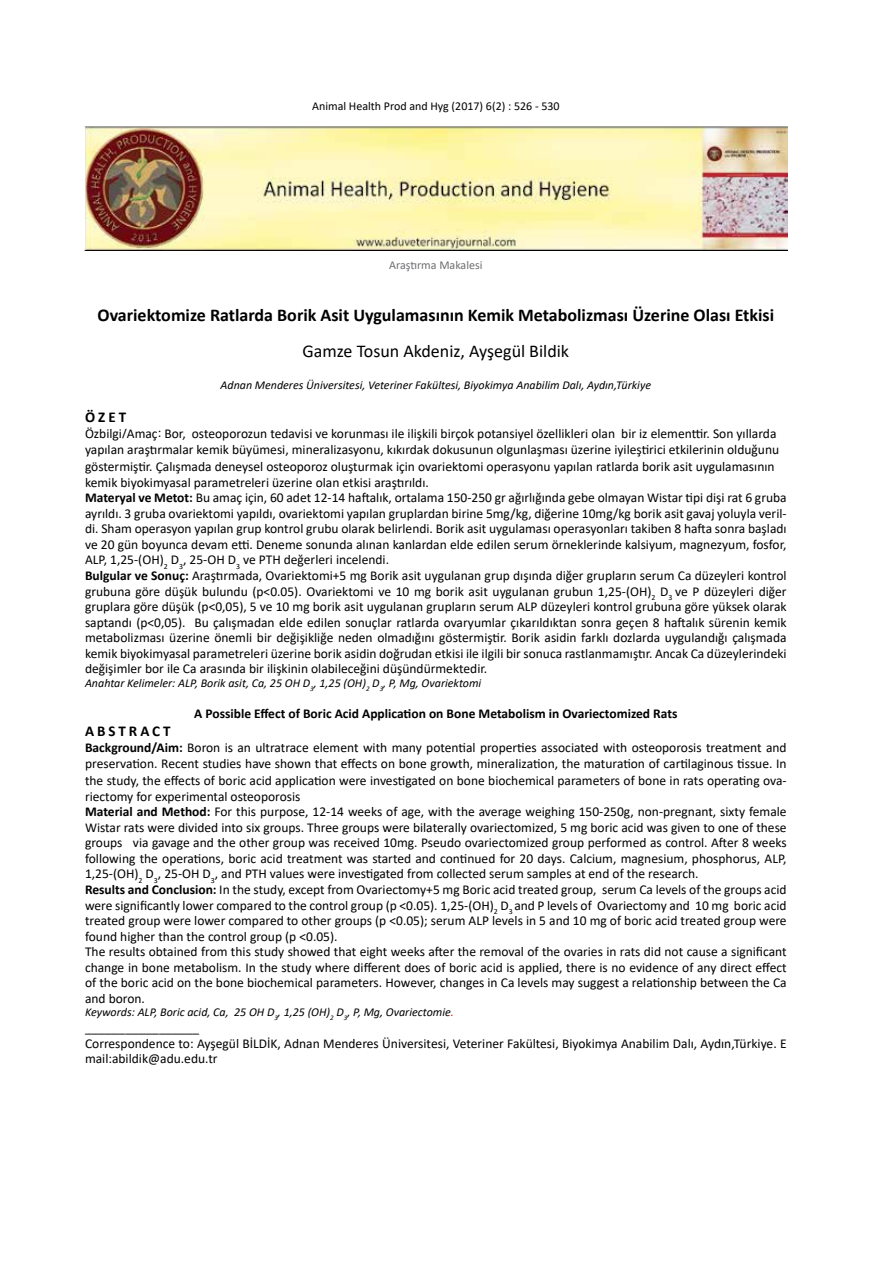
<style>
.page{position:relative;width:893px;height:1263px;background:#fff}
.page>*{position:absolute;margin:0;border:0;box-sizing:border-box;transform-origin:0 0}
.t1{font:700 18px "Calibri";color:#000}
.t2{font:18px "Calibri";color:#000}
.t3{font:700 15px "Calibri";letter-spacing:.2em;color:#000}
.t4{font:13.5px/15.6px "Calibri";color:#000}
.t5{font:700 13.5px "Calibri";color:#000}
.t6{font:italic 12px "Calibri";color:#000}
.t7{font:12px "Calibri";color:#000}
.t8{font:12px "Calibri";color:#6d6e71}
.s1{font-weight:700}
.s2{color:#f00}
</style>
<div class="page">
<img style="left:85px;top:126px;width:702px;height:124px">
<p class="t7" style="left:312px;top:98px;width:249px">Animal Health Prod and Hyg (2017) 6(2) : 526 - 530</p>
<p class="t8" style="left:389px;top:257px;width:95px">Araştırma Makalesi</p>
<h1 class="t1" style="left:97px;top:302px;width:678px">Ovariektomize Ratlarda Borik Asit Uygulamasının Kemik Metabolizması Üzerine Olası Etkisi</h1>
<h1 class="t2" style="left:303px;top:339px;width:268px">Gamze Tosun Akdeniz, Ayşegül Bildik</h1>
<p class="t6" style="left:221px;top:376px;width:432px">Adnan Menderes Üniversitesi, Veteriner Fakültesi, Biyokimya Anabilim Dalı, Aydın,Türkiye</p>
<p class="t3" style="left:85px;top:406px;width:43px">ÖZET</p>
<p class="t4" style="left:85px;top:426px;width:703px">Özbilgi/Amaç: Bor, osteoporozun tedavisi ve korunması ile ilişkili birçok potansiyel özellikleri olan bir iz elementtir. Son yıllarda yapılan araştırmalar kemik büyümesi, mineralizasyonu, kıkırdak dokusunun olgunlaşması üzerine iyileştirici etkilerinin olduğunu göstermiştir. Çalışmada deneysel osteoporoz oluşturmak için ovariektomi operasyonu yapılan ratlarda borik asit uygulamasının kemik biyokimyasal parametreleri üzerine olan etkisi araştırıldı.<br><span class="s1">Materyal ve Metot:</span> Bu amaç için, 60 adet 12-14 haftalık, ortalama 150-250 gr ağırlığında gebe olmayan Wistar tipi dişi rat 6 gruba ayrıldı. 3 gruba ovariektomi yapıldı, ovariektomi yapılan gruplardan birine 5mg/kg, diğerine 10mg/kg borik asit gavaj yoluyla veril&shy;di. Sham operasyon yapılan grup kontrol grubu olarak belirlendi. Borik asit uygulaması operasyonları takiben 8 hafta sonra başladı ve 20 gün boyunca devam etti. Deneme sonunda alınan kanlardan elde edilen serum örneklerinde kalsiyum, magnezyum, fosfor, ALP, 1,25-(OH)<sub>2</sub> D<sub>3</sub>, 25-OH D<sub>3</sub> ve PTH değerleri incelendi.<br><span class="s1">Bulgular ve Sonuç:</span> Araştırmada, Ovariektomi+5 mg Borik asit uygulanan grup dışında diğer grupların serum Ca düzeyleri kontrol grubuna göre düşük bulundu (p&lt;0.05). Ovariektomi ve 10 mg borik asit uygulanan grubun 1,25-(OH)<sub>2</sub> D<sub>3</sub> ve P düzeyleri diğer gruplara göre düşük (p&lt;0,05), 5 ve 10 mg borik asit uygulanan grupların serum ALP düzeyleri kontrol grubuna göre yüksek olarak saptandı (p&lt;0,05). Bu çalışmadan elde edilen sonuçlar ratlarda ovaryumlar çıkarıldıktan sonra geçen 8 haftalık sürenin kemik metabolizması üzerine önemli bir değişikliğe neden olmadığını göstermiştir. Borik asidin farklı dozlarda uygulandığı çalışmada kemik biyokimyasal parametreleri üzerine borik asidin doğrudan etkisi ile ilgili bir sonuca rastlanmamıştır. Ancak Ca düzeylerindeki değişimler bor ile Ca arasında bir ilişkinin olabileceğini düşündürmektedir.</p>
<p class="t6" style="left:85px;top:675px;width:398px">Anahtar Kelimeler: ALP, Borik asit, Ca, 25 OH D<sub>3</sub>, 1,25 (OH)<sub>2</sub> D<sub>3</sub>, P, Mg, Ovariektomi</p>
<p class="t5" style="left:194px;top:704px;width:485px">A Possible Effect of Boric Acid Application on Bone Metabolism in Ovariectomized Rats</p>
<p class="t3" style="left:85px;top:720px;width:87px">ABSTRACT</p>
<p class="t4" style="left:85px;top:740px;width:703px"><span class="s1">Background/Aim:</span> Boron is an ultratrace element with many potential properties associated with osteoporosis treatment and preservation. Recent studies have shown that effects on bone growth, mineralization, the maturation of cartilaginous tissue. In the study, the effects of boric acid application were investigated on bone biochemical parameters of bone in rats operating ova&shy;riectomy for experimental osteoporosis<br><span class="s1">Material and Method:</span> For this purpose, 12-14 weeks of age, with the average weighing 150-250g, non-pregnant, sixty female Wistar rats were divided into six groups. Three groups were bilaterally ovariectomized, 5 mg boric acid was given to one of these groups via gavage and the other group was received 10mg. Pseudo ovariectomized group performed as control. After 8 weeks following the operations, boric acid treatment was started and continued for 20 days. Calcium, magnesium, phosphorus, ALP, 1,25-(OH)<sub>2</sub> D<sub>3</sub>, 25-OH D<sub>3</sub>, and PTH values were investigated from collected serum samples at end of the research.<br><span class="s1">Results and Conclusion:</span> In the study, except from Ovariectomy+5 mg Boric acid treated group, serum Ca levels of the groups acid were significantly lower compared to the control group (p &lt;0.05). 1,25-(OH)<sub>2</sub> D<sub>3</sub> and P levels of Ovariectomy and 10 mg boric acid treated group were lower compared to other groups (p &lt;0.05); serum ALP levels in 5 and 10 mg of boric acid treated group were found higher than the control group (p &lt;0.05).<br>The results obtained from this study showed that eight weeks after the removal of the ovaries in rats did not cause a significant change in bone metabolism. In the study where different does of boric acid is applied, there is no evidence of any direct effect of the boric acid on the bone biochemical parameters. However, changes in Ca levels may suggest a relationship between the Ca and boron.</p>
<p class="t6" style="left:85px;top:1004px;width:370px">Keywords: ALP, Boric acid, Ca, 25 OH D<sub>3</sub>, 1,25 (OH)<sub>2</sub> D<sub>3</sub>, P, Mg, Ovariectomie<span class="s2">.</span></p>
<p class="t4" style="left:85px;top:1019px;width:703px">_________________<br>Correspondence to: Ayşegül BİLDİK, Adnan Menderes Üniversitesi, Veteriner Fakültesi, Biyokimya Anabilim Dalı, Aydın,Türkiye. E mail:abildik@adu.edu.tr</p>
</div>
